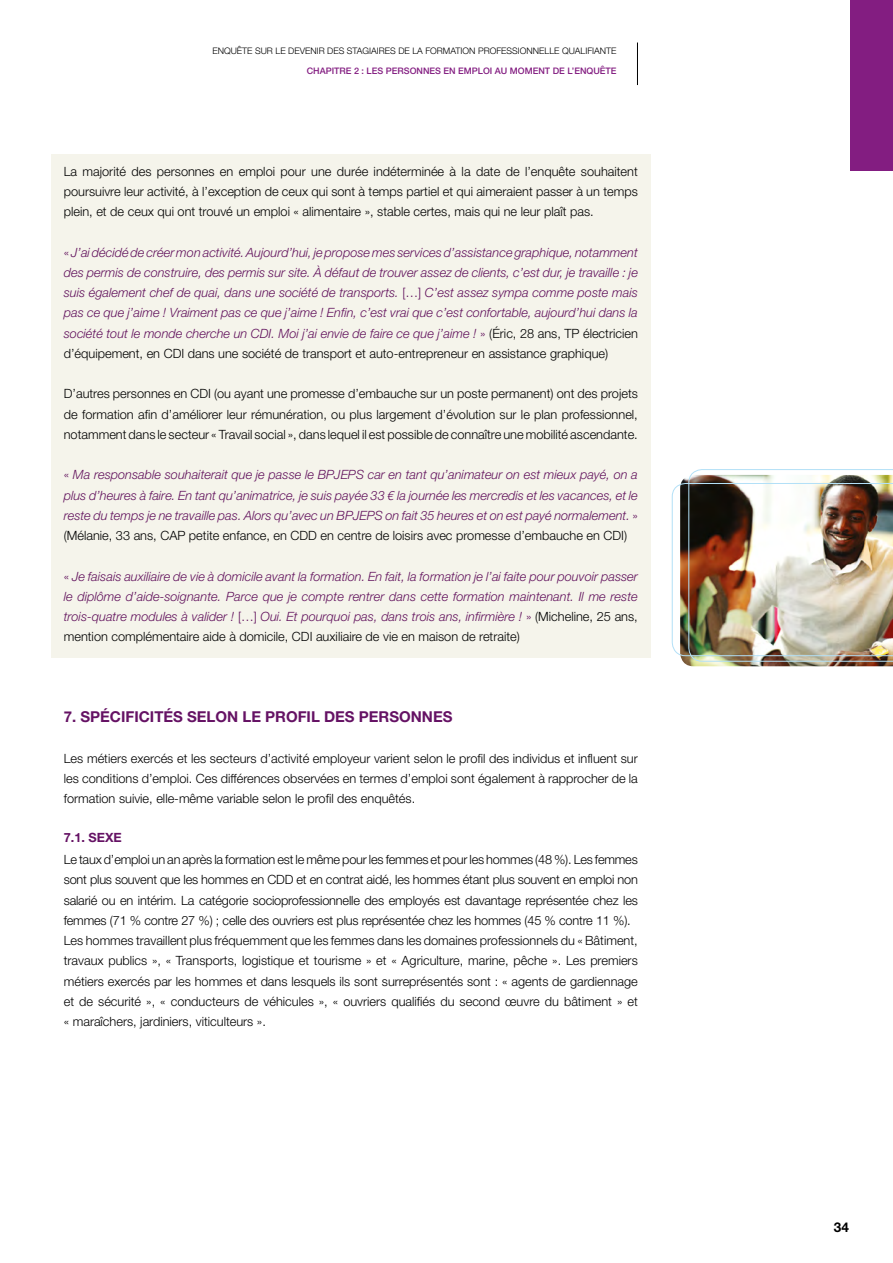
<style>
.page{position:relative;width:893px;height:1263px;background:#fff}
.page>*{position:absolute;margin:0;border:0;box-sizing:border-box;transform-origin:0 0}
.t1{font:700 15px "Helvetica Neue";color:#651264}
.t2{font:700 13.5px "Helvetica Neue";color:#000}
.t3{font:300 12.75px/20.2px "Helvetica Neue";color:#000;text-align:justify}
.t4{font:italic 300 12.75px/20.2px "Helvetica Neue";color:#651264;text-align:justify}
.t5{font:700 12.75px "Helvetica Neue";color:#651264}
.t6{font:300 9px "Helvetica Neue";color:#000}
.t7{font:500 9px "Helvetica Neue";color:#831d81}
.s1{font-style:normal}
.s2{font-style:normal;color:#000}
</style>
<div class="page">
<div style="left:51px;top:154px;width:600px;height:504px;background:#f5f4eb"></div>
<hr style="left:637px;top:43px;width:1px;height:42px;background:#000">
<div style="left:850px;top:0;width:43px;height:170px;background:#831d81"></div>
<img style="left:683px;top:662px;width:210px;height:4px">
<img style="left:672px;top:469px;width:221px;height:193px">
<p class="t6" style="left:212px;top:45px;width:406px">ENQUÊTE SUR LE DEVENIR DES STAGIAIRES DE LA FORMATION PROFESSIONNELLE QUALIFIANTE</p>
<p class="t7" style="left:307px;top:66px;width:20px">CHAPITR</p>
<p class="t7" style="left:346px;top:66px;width:272px">E 2 : LES PERSONNES EN EMPLOI AU MOMENT DE L’ENQUÊTE</p>
<p class="t3" style="left:64px;top:161px;width:576px">La majorité des personnes en emploi pour une durée indéterminée à la date de l’enquête souhaitent poursuivre leur activité, à l’exception de ceux qui sont à temps partiel et qui aimeraient passer à un temps plein, et de ceux qui ont trouvé un emploi « alimentaire », stable certes, mais qui ne leur plaît pas.</p>
<p class="t4" style="left:64px;top:242px;width:576px"><span class="s1">«</span> J’ai décidé de créer mon activité. Aujourd’hui, je propose mes services d’assistance graphique, notamment des permis de construire, des permis sur site. À défaut de trouver assez de clients, c’est dur, je travaille : je suis également chef de quai, dans une société de transports. <span class="s1">[…]</span> C’est assez sympa comme poste mais pas ce que j’aime ! Vraiment pas ce que j’aime ! Enfin, c’est vrai que c’est confortable, aujourd’hui dans la société tout le monde cherche un CDI. Moi j’ai envie de faire ce que j’aime ! <span class="s1">»</span> <span class="s2">(Éric, 28 ans, TP électricien d’équipement, en CDI dans une société de transport et auto-entrepreneur en assistance graphique)</span></p>
<p class="t3" style="left:64px;top:383px;width:576px">D’autres personnes en CDI (ou ayant une promesse d’embauche sur un poste permanent) ont des projets de formation afin d’améliorer leur rémunération, ou plus largement d’évolution sur le plan professionnel, notamment dans le secteur « Travail social », dans lequel il est possible de connaître une mobilité ascendante.</p>
<p class="t4" style="left:64px;top:464px;width:576px"><span class="s1">«</span> Ma responsable souhaiterait que je passe le BPJEPS car en tant qu’animateur on est mieux payé, on a plus d’heures à faire. En tant qu’animatrice, je suis payée 33 € la journée les mercredis et les vacances, et le reste du temps je ne travaille pas. Alors qu’avec un BPJEPS on fait 35 heures et on est payé normalement. <span class="s1">» </span><span class="s2">(Mélanie, 33 ans, CAP petite enfance, en CDD en centre de loisirs avec promesse d’embauche en CDI)</span></p>
<p class="t4" style="left:64px;top:566px;width:576px"><span class="s1">«</span> Je faisais auxiliaire de vie à domicile avant la formation. En fait, la formation je l’ai faite pour pouvoir passer le diplôme d’aide-soignante. Parce que je compte rentrer dans cette formation maintenant. Il me reste trois-quatre modules à valider ! <span class="s1">[…]</span> Oui. Et pourquoi pas, dans trois ans, infirmière ! <span class="s1">»</span> <span class="s2">(Micheline, 25 ans, mention complémentaire aide à domicile, CDI auxiliaire de vie en maison de retraite)</span></p>
<p class="t1" style="left:64px;top:708px;width:36px">7. SPÉCIFICITÉS</p>
<p class="t1" style="left:187px;top:708px;width:11px">SELON</p>
<p class="t1" style="left:242px;top:708px;width:33px">LE PROFIL</p>
<p class="t1" style="left:324px;top:708px;width:11px">DES</p>
<p class="t1" style="left:359px;top:708px;width:12px">PERSONNES</p>
<p class="t3" style="left:64px;top:748px;width:575px">Les métiers exercés et les secteurs d’activité employeur varient selon le profil des individus et influent sur les conditions d’emploi. Ces différences observées en termes d’emploi sont également à rapprocher de la formation suivie, elle-même variable selon le profil des enquêtés.</p>
<p class="t5" style="left:64px;top:829px;width:58px">7.1. SEXE</p>
<p class="t3" style="left:64px;top:849px;width:576px;text-align:left">Le taux d’emploi un an après la formation est le même pour les femmes et pour les hommes (48 %). Les femmes sont plus souvent que les hommes en CDD et en contrat aidé, les hommes étant plus souvent en emploi non salarié ou en intérim. La catégorie socioprofessionnelle des employés est davantage représentée chez les femmes (71 % contre 27 %) ; celle des ouvriers est plus représentée chez les hommes (45 % contre 11 %).<br>Les hommes travaillent plus fréquemment que les femmes dans les domaines professionnels du « Bâtiment, travaux publics », « Transports, logistique et tourisme » et « Agriculture, marine, pêche ». Les premiers métiers exercés par les hommes et dans lesquels ils sont surreprésentés sont : « agents de gardiennage et de sécurité », « conducteurs de véhicules », « ouvriers qualifiés du second œuvre du bâtiment » et « maraîchers, jardiniers, viticulteurs ».</p>
<p class="t2" style="left:834px;top:1218px;width:17px">34</p>
</div>
